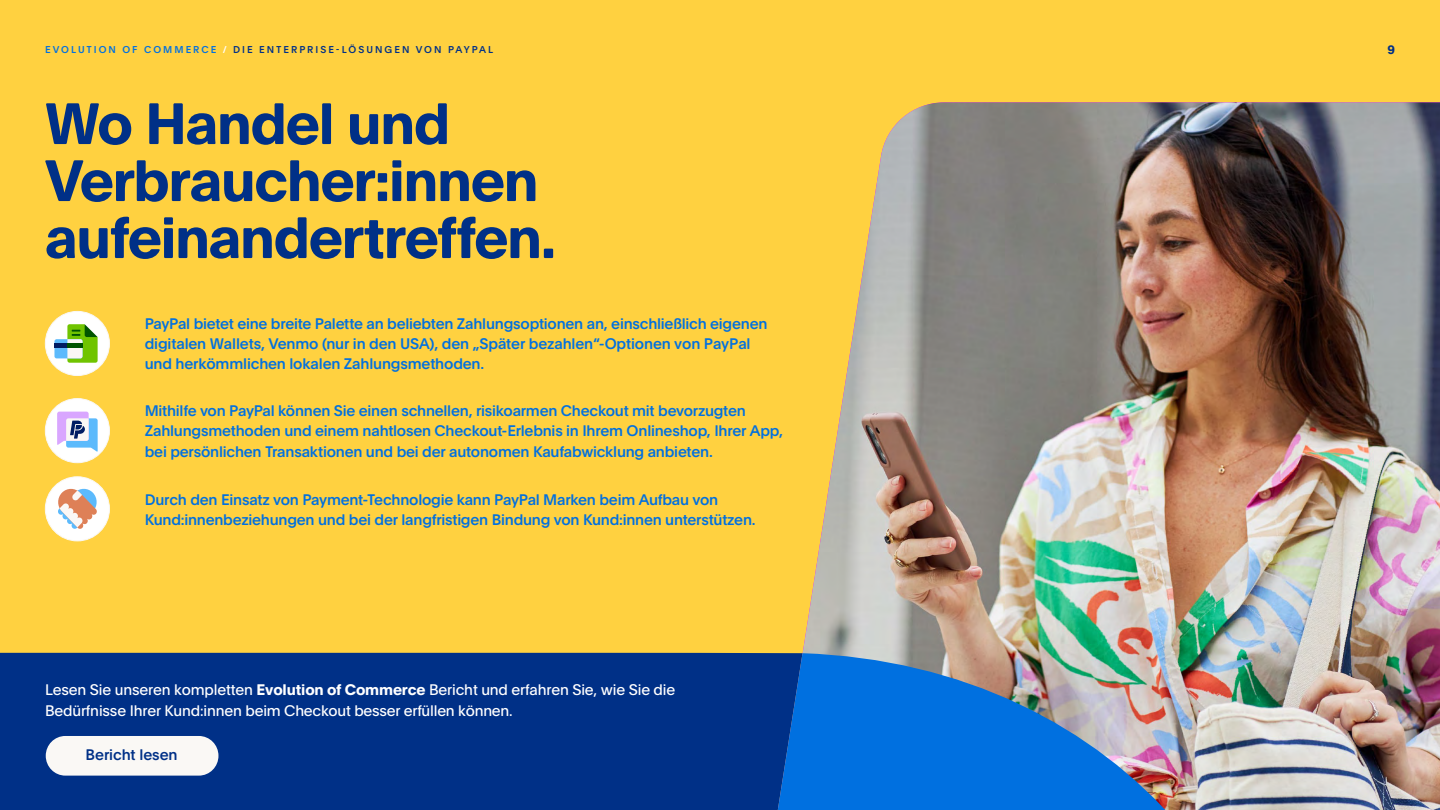
<style>
.page{position:relative;width:1440px;height:810px;background:#ffd140}
.page>*{position:absolute;margin:0;border:0;box-sizing:border-box;transform-origin:0 0}
.t1{font:700 57px/57px "Pay Pal Open";letter-spacing:-.025em;color:#003087}
.t2{font:500 15px/20.2px "Pay Pal Open";letter-spacing:-.015em;color:#0070e0}
.t3{font:15px/20.8px "Pay Pal Open";letter-spacing:-.01em;color:#fff}
.t4{font:500 15px "Pay Pal Open";letter-spacing:-.005em;color:#003087}
.t5{font:700 12px "Pay Pal Open";color:#003087}
.t6{font:500 9.75px "Pay Pal Open";letter-spacing:.205em;color:#003087}
.s1{color:#0070e0}
.s2{color:#fff}
.s3{font-weight:700}
</style>
<div class="page">
<img style="left:802px;top:102px;width:638px;height:708px">
<div style="left:0;top:653px;width:629px;height:157px;background:#003087"></div>
<img style="left:629px;top:653px;width:696px;height:157px">
<div style="left:46px;top:736px;width:172px;height:40px;background:#faf8f5;border-radius:20px"></div>
<div style="left:45px;top:399px;width:64px;height:64px;background:#fff;border-radius:50%"></div>
<div style="left:45px;top:398px;width:65px;height:65px;border:1px solid #faf8f5;border-radius:50%"></div>
<svg style="left:57px;top:412px;width:41px;height:40px"></svg>
<div style="left:45px;top:311px;width:64px;height:65px;background:#fff;border-radius:50%"></div>
<div style="left:45px;top:311px;width:65px;height:65px;border:1px solid #faf8f5;border-radius:50%"></div>
<div style="left:54px;top:339px;width:29px;height:19px;background:#5cbafc;border-radius:2px"></div>
<svg style="left:67px;top:324px;width:31px;height:39px"></svg>
<div style="left:54px;top:343px;width:29px;height:5px;background:#005400"></div>
<div style="left:54px;top:343px;width:13px;height:5px;background:#001c63"></div>
<div style="left:45px;top:477px;width:64px;height:64px;background:#fff;border-radius:50%"></div>
<div style="left:45px;top:476px;width:65px;height:65px;border:1px solid #faf8f5;border-radius:50%"></div>
<svg style="left:58px;top:488px;width:39px;height:41px"></svg>
<p class="t6" style="left:45px;top:42px;width:450px"><span class="s1">EVOLUTION OF COMMERCE</span> <span class="s2">/</span> DIE ENTERPRISE-LÖSUNGEN VON PAYPAL</p>
<h1 class="t1" style="left:45px;top:91px;width:513px">Wo Handel und<br>Verbraucher:innen aufeinandertreffen.</h1>
<p class="t2" style="left:145px;top:313px;width:624px;line-height:20px">PayPal bietet eine breite Palette an beliebten Zahlungsoptionen an, einschließlich eigenen digitalen Wallets, Venmo (nur in den USA), den „Später bezahlen“-Optionen von PayPal und herkömmlichen lokalen Zahlungsmethoden.</p>
<p class="t2" style="left:145px;top:400px;width:640px">Mithilfe von PayPal können Sie einen schnellen, risikoarmen Checkout mit bevorzugten<br>Zahlungsmethoden und einem nahtlosen Checkout-Erlebnis in Ihrem Onlineshop, Ihrer App, bei persönlichen Transaktionen und bei der autonomen Kaufabwicklung anbieten.</p>
<p class="t2" style="left:145px;top:488px;width:613px">Durch den Einsatz von Payment-Technologie kann PayPal Marken beim Aufbau von<br>Kund:innenbeziehungen und bei der langfristigen Bindung von Kund:innen unterstützen.</p>
<p class="t3" style="left:45px;top:679px;width:632px">Lesen Sie unseren kompletten <span class="s3">Evolution of Commerce</span> Bericht und erfahren Sie, wie Sie die<br>Bedürfnisse Ihrer Kund:innen beim Checkout besser erfüllen können.</p>
<p class="t4" style="left:86px;top:744px;width:94px">Bericht lesen</p>
<p class="t5" style="left:1387px;top:41px;width:9px">9</p>
</div>
